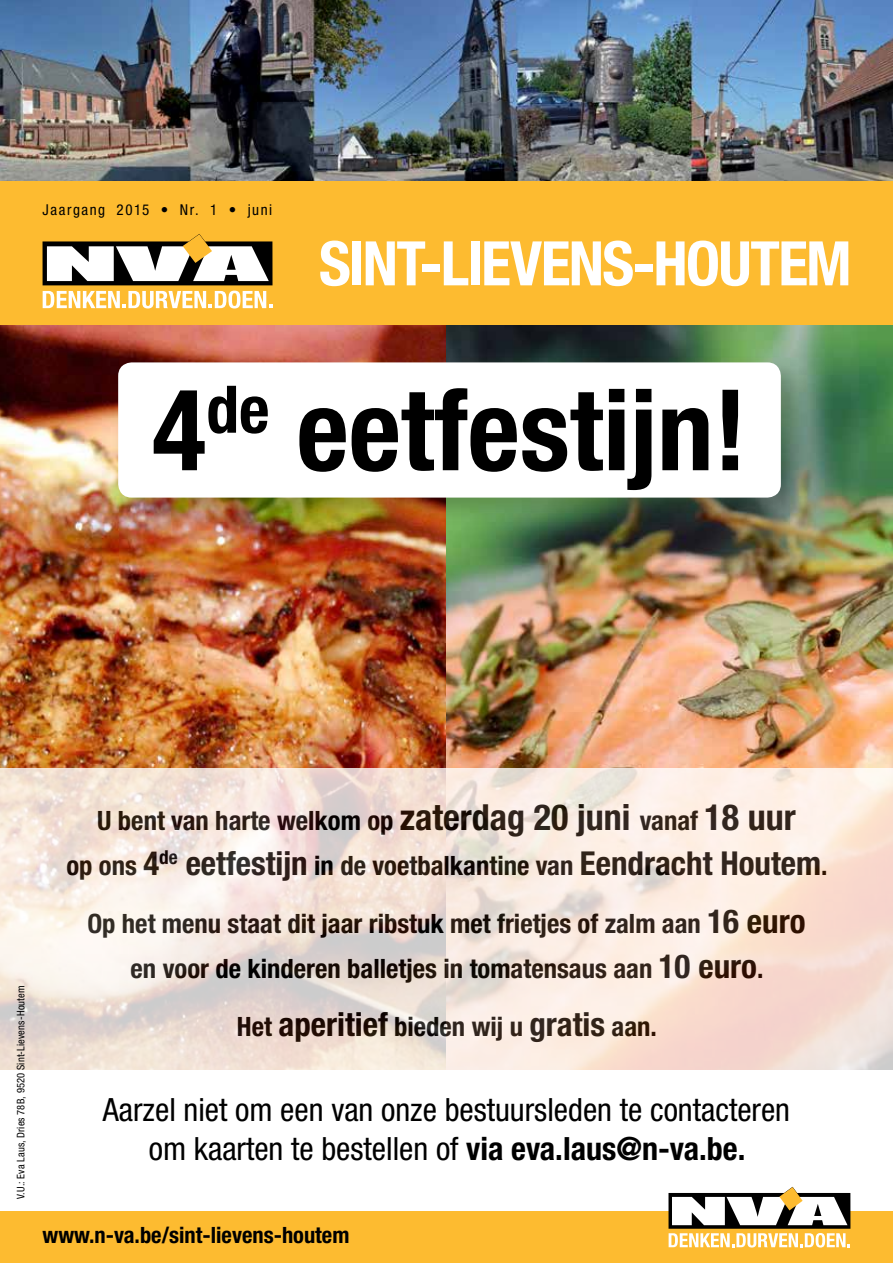
<style>
.page{position:relative;width:893px;height:1263px;background:#fff}
.page>*{position:absolute;margin:0;border:0;box-sizing:border-box;transform-origin:0 0}
.t1{font:700 condensed 112.65px "Helvetica Neue LT Std";color:#000}
.t2{font:700 condensed 61.5px "Helvetica Neue LT Std";letter-spacing:-.03em;color:#fff}
.t3{font:condensed 32.1px/38.5px "Helvetica Neue LT Std";color:#000;text-align:center}
.t4{font:700 condensed 26.7px/45px "Helvetica Neue LT Std";color:#000;text-align:center}
.t5{font:700 condensed 22.5px "Helvetica Neue LT Std";color:#000}
.t6{font:condensed 15px "Helvetica Neue LT Std";letter-spacing:.1em;color:#000}
.t7{font:condensed 10.5px "Helvetica Neue LT Std";letter-spacing:.015em;color:#000}
.s1{font-size:36px}
.s2{font-size:33px}
.s3{font-weight:700}
</style>
<div class="page">
<img style="left:0;top:325px;width:893px;height:443px">
<div style="left:110px;top:354px;width:700px;height:173px;background:#000;opacity:.23"></div>
<div style="left:118px;top:362px;width:663px;height:136px;background:#fff;border-radius:13px"></div>
<svg style="left:0;top:768px;width:893px;height:302px;background:#f3e4db"></svg>
<div style="left:0;top:1212px;width:893px;height:51px;background:#fdbb30"></div>
<div style="left:0;top:179px;width:893px;height:146px;background:#fdbb30"></div>
<svg style="left:43px;top:234px;width:229px;height:51px"></svg>
<svg style="left:43px;top:291px;width:229px;height:17px"></svg>
<svg style="left:668px;top:1187px;width:182px;height:60px"></svg>
<img style="left:0;top:0;width:893px;height:180px">
<p class="t6" style="left:43px;top:201px;width:231px">Jaargang 2015 • Nr. 1 • juni</p>
<h2 class="t2" style="left:319px;top:226px;width:534px">SINT-LIEVENS-HOUTEM</h2>
<h1 class="t1" style="left:152px;top:362px;width:596px">4<sup>de</sup> eetfestijn!</h1>
<p class="t7" style="left:15px;top:1199px;width:215px;rotate:-90deg">V.U.: Eva Laus, Dries 78B, 9520 Sint-Lievens-Houtem</p>
<p class="t4" style="left:66px;top:798px;width:763px">U bent van harte welkom op <span class="s1">zaterdag 20 juni</span> vanaf <span class="s1">18 uur<br></span>op ons <span class="s2">4</span><sup>de</sup> <span class="s2">eetfestijn</span> in de voetbalkantine van <span class="s2">Eendracht Houtem</span>.</p>
<p class="t4" style="left:87px;top:900px;width:720px">Op het menu staat dit jaar ribstuk met frietjes of zalm aan <span class="s2">16 euro </span>en voor de kinderen balletjes in tomatensaus aan <span class="s2">10 euro</span>.</p>
<p class="t4" style="left:237px;top:1003px;width:421px">Het <span class="s2">aperitief</span> bieden wij u <span class="s2">gratis</span> aan.</p>
<p class="t3" style="left:103px;top:1090px;width:689px">Aarzel niet om een van onze bestuursleden te contacteren om kaarten te bestellen of <span class="s3">via eva.laus@n-va.be.</span></p>
<p class="t5" style="left:43px;top:1221px;width:308px">www.n-va.be/sint-lievens-houtem</p>
</div>
